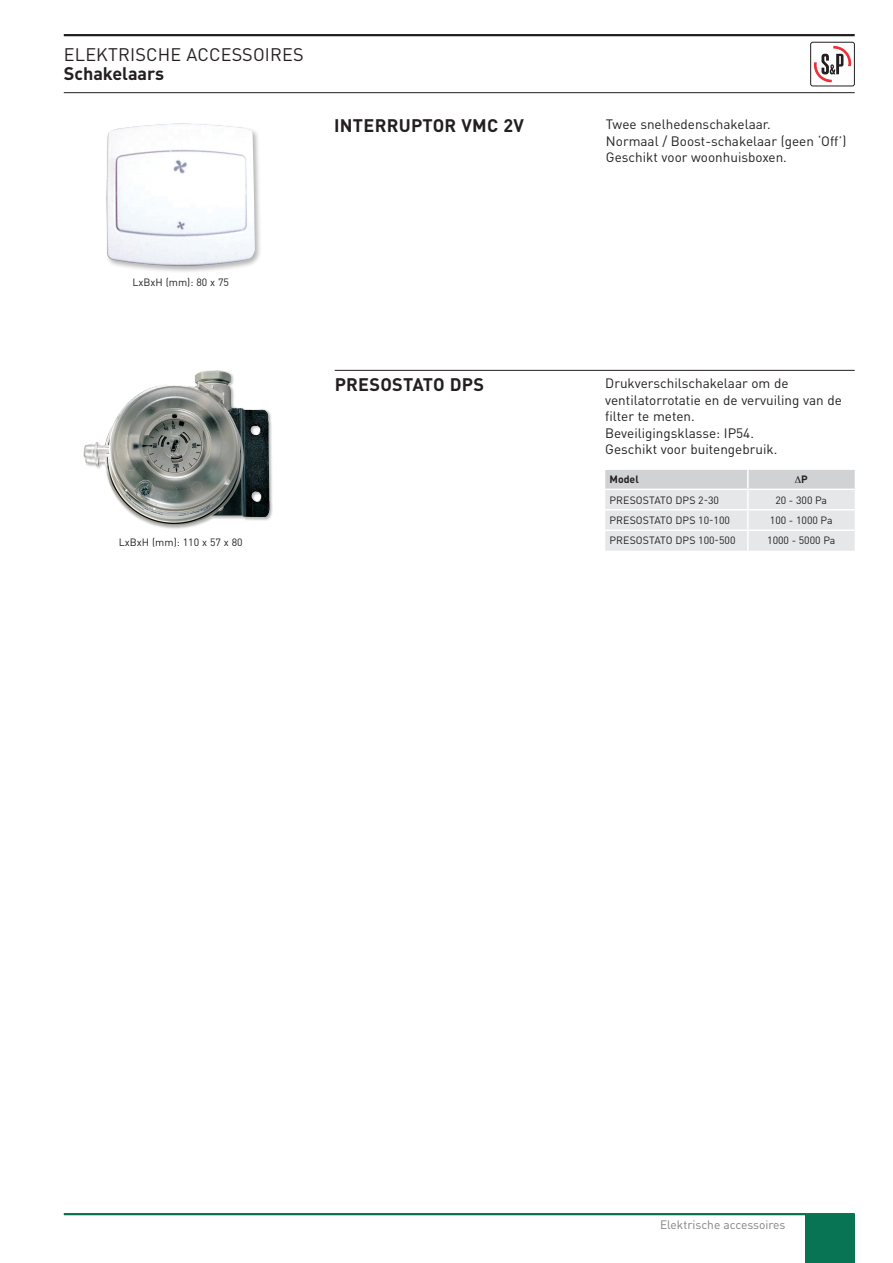
<style>
.page{position:relative;width:893px;height:1263px;background:#fff}
.page>*{position:absolute;margin:0;border:0;box-sizing:border-box;transform-origin:0 0}
.t1{font:700 18px "DIN Pro";letter-spacing:.015em;color:#231f20}
.t2{font:18px "DIN Pro";letter-spacing:.01em;color:#231f20}
.t3{font:13.5px/16.5px "DIN Pro";color:#231f20}
.t4{font:12px "DIN Pro";color:#808285}
.t5{font:10.5px "DIN Pro";color:#231f20}
.t6{font:700 10.5px "DIN Pro";color:#231f20}
</style>
<div class="page">
<hr style="left:64px;top:34px;width:791px;height:2px;background:#231f20">
<hr style="left:64px;top:92px;width:791px;height:1px;background:#231f20">
<svg style="left:814px;top:46px;width:37px;height:37px"></svg>
<div style="left:810px;top:42px;width:45px;height:44px;border:1px solid #231f20;border-radius:2px"></div>
<div style="left:805px;top:1214px;width:50px;height:49px;background:#087454"></div>
<hr style="left:64px;top:1213px;width:791px;height:2px;background:#087454">
<div style="left:105px;top:122px;width:158px;height:152px;background:#231f20;opacity:.33"></div>
<img style="left:107px;top:124px;width:148px;height:143px">
<div style="left:83px;top:371px;width:190px;height:158px;background:#231f20;opacity:.33"></div>
<img style="left:112px;top:371px;width:102px;height:56px">
<hr style="left:335px;top:370px;width:520px;height:1px;background:#231f20">
<svg style="left:605px;top:470px;width:250px;height:81px;background:#e2e3e5"></svg>
<h1 class="t2" style="left:64px;top:42px;width:241px">ELEKTRISCHE ACCESSOIRES</h1>
<h1 class="t1" style="left:64px;top:59px;width:102px">Schakelaars</h1>
<h1 class="t1" style="left:334px;top:110px;width:191px">INTERRUPTOR VMC 2V</h1>
<p class="t3" style="left:606px;top:116px;width:242px">Twee snelhedenschakelaar.<br>Normaal / Boost-schakelaar (geen ‘Off’)<br>Geschikt voor woonhuisboxen.</p>
<p class="t5" style="left:132px;top:275px;width:98px">LxBxH (mm): 80 x 75</p>
<p class="t5" style="left:119px;top:535px;width:125px">LxBxH (mm): 110 x 57 x 80</p>
<h1 class="t1" style="left:335px;top:369px;width:151px">PRESOSTATO DPS</h1>
<p class="t3" style="left:605px;top:375px;width:238px">Drukverschilschakelaar om de ventilatorrotatie en de vervuiling van de filter te meten.<br>Beveiligingsklasse: IP54.<br>Geschikt voor buitengebruik.</p>
<p class="t6" style="left:609px;top:471px;width:31px">Model</p>
<p class="t6" style="left:801px;top:471px;width:8px">P</p>
<p class="t5" style="left:610px;top:493px;width:111px">PRESOSTATO DPS 2-30</p>
<p class="t5" style="left:775px;top:493px;width:53px">20 - 300 Pa</p>
<p class="t5" style="left:610px;top:513px;width:122px">PRESOSTATO DPS 10-100</p>
<p class="t5" style="left:770px;top:513px;width:64px">100 - 1000 Pa</p>
<p class="t5" style="left:610px;top:533px;width:128px">PRESOSTATO DPS 100-500</p>
<p class="t5" style="left:767px;top:533px;width:70px">1000 - 5000 Pa</p>
<p class="t4" style="left:660px;top:1216px;width:127px">Elektrische accessoires</p>
</div>
